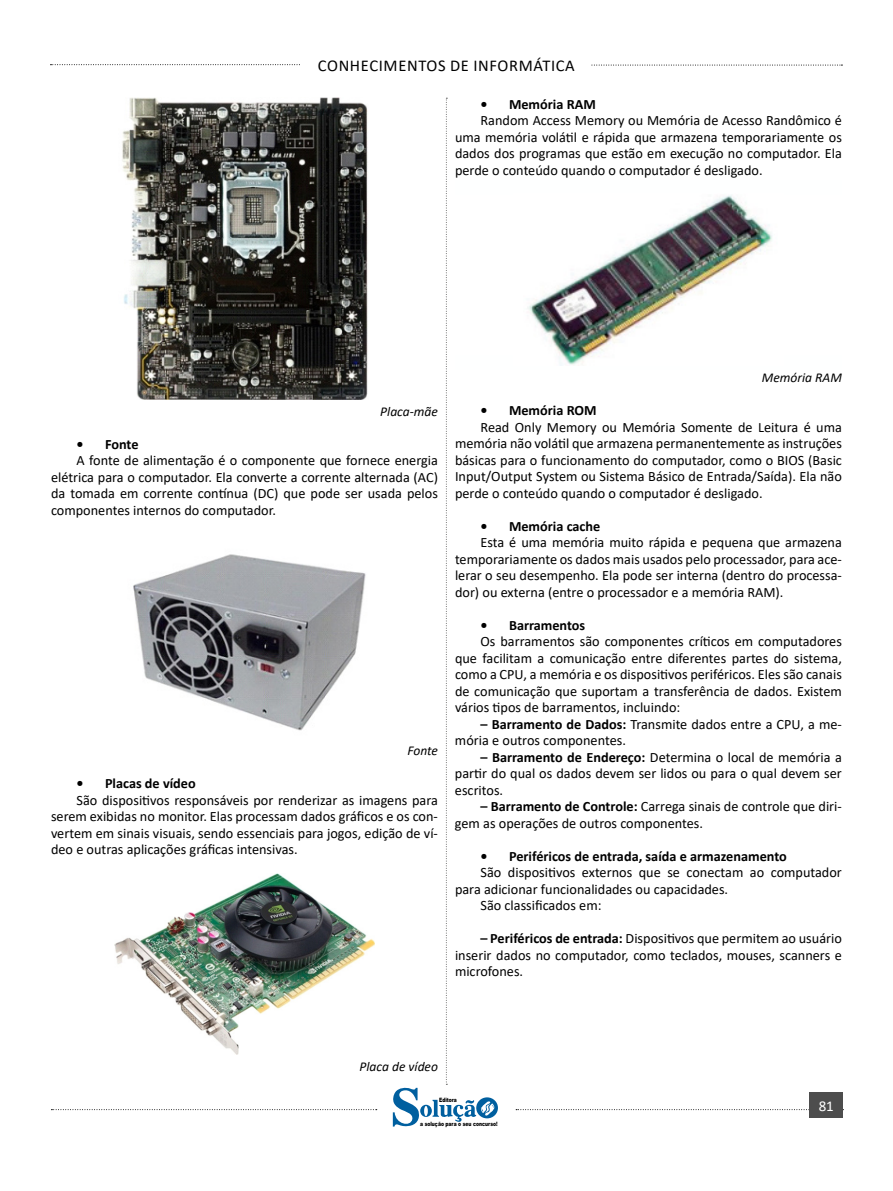
<style>
.page{position:relative;width:893px;height:1191px;background:#fff}
.page>*{position:absolute;margin:0;border:0;box-sizing:border-box;transform-origin:0 0}
.t1{font:16.5px "Calibri 2";letter-spacing:.04em;color:#000}
.t2{font:15px "Calibri 2";color:#fff}
.t3{font:14.25px/16.5px "Calibri";color:#000;text-align:justify}
.t4{font:14.25px/16.5px "Calibri 2";color:#000}
.t5{font:700 14.25px "Calibri";color:#000}
.FONT_REF{font:italic 13.5px "Calibri";color:#000}
.FONT_REF-2{font:13.5px "Calibri Italic 2";color:#000}
.t6{font:900 6px "Arial";color:#000;scale:.76 1}
.s1{font-family:"Calibri Bold 2";font-weight:400}
.s2{font-family:"Calibri 2"}
.s3{font-weight:700}
.s4{font-family:"Calibri";font-weight:700}
.s5{font-family:"Calibri"}
</style>
<div class="page">
<svg style="left:51px;top:1109px;width:326px;height:1px"></svg>
<svg style="left:50px;top:64px;width:250px;height:1px"></svg>
<svg style="left:591px;top:65px;width:251px;height:1px"></svg>
<svg style="left:516px;top:1109px;width:294px;height:1px"></svg>
<div style="left:810px;top:1092px;width:33px;height:26px;background:#4d4d4d"></div>
<svg style="left:393px;top:98px;width:105px;height:1029px"></svg>
<img style="left:122px;top:98px;width:273px;height:301px">
<img style="left:133px;top:554px;width:233px;height:177px">
<img style="left:114px;top:873px;width:260px;height:181px">
<div style="left:455px;top:180px;width:387px;height:15px;background:#feffff"></div>
<div style="left:455px;top:355px;width:387px;height:14px;background:#feffff"></div>
<img style="left:528px;top:195px;width:244px;height:170px">
<p class="t1" style="left:318px;top:54px;width:259px">CONHECIMENTOS DE INFORMÁTICA</p>
<p class="t5" style="left:480px;top:94px;width:117px"><span class="s1">•</span> Memória RAM</p>
<p class="t3" style="left:455px;top:112px;width:388px;text-indent:26px">Random Access Memory ou Memória de Acesso Randômico é uma memória volátil e rápida que armazena temporariamente os dados dos programas que estão em execução no computador. Ela perde o conteúdo quando o computador é desligado.</p>
<p class="FONT_REF-2" style="left:380px;top:402px;width:59px">Placa-mãe</p>
<p class="t5" style="left:77px;top:434px;width:63px"><span class="s1">•</span> Fonte</p>
<p class="t3" style="left:51px;top:452px;width:388px;text-indent:26px">A fonte de alimentação é o componente que fornece energia elétrica para o computador. Ela converte a corrente alternada (AC) da tomada em corrente contínua (DC) que pode ser usada pelos <span class="s2">componentes internos do computador.</span></p>
<p class="FONT_REF-2" style="left:407px;top:741px;width:32px">Fonte</p>
<p class="t5" style="left:77px;top:773px;width:121px"><span class="s1">•</span> Placas de vídeo</p>
<p class="t3" style="left:51px;top:791px;width:388px;text-indent:26px">São dispositivos responsáveis por renderizar as imagens para serem exibidas no monitor. Elas processam dados gráficos e os con&shy;vertem em sinais visuais, sendo essenciais para jogos, edição de ví&shy;deo e outras aplicações gráficas intensivas.</p>
<p class="FONT_REF" style="left:762px;top:368px;width:82px">Memória RAM</p>
<p class="t5" style="left:480px;top:400px;width:118px"><span class="s1">•</span> Memória ROM</p>
<p class="t3" style="left:455px;top:418px;width:388px;text-indent:26px">Read Only Memory ou Memória Somente de Leitura é uma memória não volátil que armazena permanentemente as instruções básicas para o funcionamento do computador, como o BIOS (Basic Input/Output System ou Sistema Básico de Entrada/Saída). Ela não perde o conteúdo quando o computador é desligado.</p>
<p class="t5" style="left:480px;top:516px;width:121px"><span class="s1">•</span> Memória cache</p>
<p class="t3" style="left:455px;top:534px;width:388px;text-indent:26px">Esta é uma memória muito rápida e pequena que armazena <span class="s2">temporariamente os dados mais usados pelo processador, para ace&shy;</span>lerar o seu desempenho. Ela pode ser interna (dentro do processa&shy;dor) ou externa (entre o processador e a memória RAM).</p>
<p class="t5" style="left:480px;top:615px;width:106px"><span class="s1">•</span> Barramentos</p>
<p class="t3" style="left:455px;top:633px;width:388px;text-indent:26px">Os barramentos são componentes críticos em computadores que facilitam a comunicação entre diferentes partes do sistema, como a CPU, a memória e os dispositivos periféricos. Eles são canais de comunicação que suportam a transferência de dados. Existem vários tipos de barramentos, incluindo:</p>
<p class="t3" style="left:455px;top:715px;width:388px;text-indent:26px"><span class="s3">– Barramento de Dados:</span> Transmite dados entre a CPU, a me&shy;mória e outros componentes.</p>
<p class="t3" style="left:455px;top:748px;width:388px;text-indent:26px"><span class="s3">– Barramento de Endereço:</span> Determina o local de memória a partir do qual os dados devem ser lidos ou para o qual devem ser <span class="s2">escritos.</span></p>
<p class="t4" style="left:455px;top:798px;width:388px;text-indent:26px"><span class="s4">– Barramento de Controle:</span> <span class="s5">Carrega sinais de controle que diri&shy;</span>gem as operações de outros componentes.</p>
<p class="t5" style="left:480px;top:846px;width:308px"><span class="s1">•</span> Periféricos de entrada, saída e armazenamento</p>
<p class="t3" style="left:455px;top:864px;width:388px;text-indent:26px">São dispositivos externos que se conectam ao computador <span class="s2">para adicionar funcionalidades ou capacidades.</span></p>
<p class="t3" style="left:480px;top:897px;width:123px">São classificados em:</p>
<p class="t4" style="left:455px;top:930px;width:388px;text-align:justify;text-indent:26px"><span class="s4">– Periféricos de entrada:</span> <span class="s5">Dispositivos que permitem ao usuário </span>inserir dados no computador, como teclados, mouses, scanners e microfones.</p>
<p class="FONT_REF" style="left:360px;top:1056px;width:80px">Placa de vídeo</p>
<p class="t6" style="left:439px;top:1095px;width:25px">Editora</p>
<p class="t6" style="left:420px;top:1119px;width:103px">a solução para o seu concurso!</p>
<p class="t2" style="left:819px;top:1095px;width:16px">81</p>
</div>
